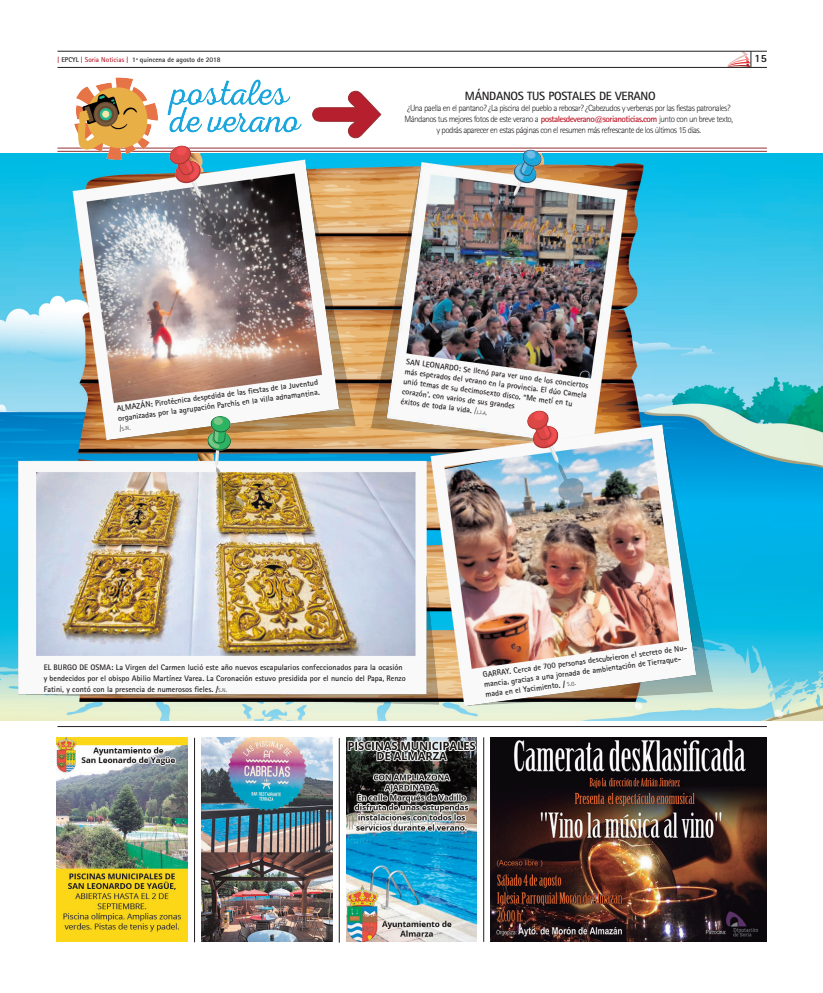
<style>
.page{position:relative;width:823px;height:993px;background:#fff}
.page>*{position:absolute;margin:0;border:0;box-sizing:border-box;transform-origin:0 0}
.t1{font:700 12px "Rotis Sans Serif Std";letter-spacing:-.025em;color:#231f20}
.t2{font:800 11px "Rotis Sans Serif Std";color:#231f20}
.t3{font:300 9px/11px "Rotis Sans Serif Std";letter-spacing:-.06em;color:#231f20;text-align:center}
.t4{font:700 8px/9.9px "Rotis Sans Serif Std";color:#231f20}
.t5{font:300 8px "Rotis Sans Serif Std";color:#231f20}
.t6{font:700 7px "Rotis Sans Serif Std";color:#231f20}
.s1{color:#b61f2d}
.s2{font-weight:700;color:#be1f2e}
.s3{font-size:5.6px}
.s4{font-weight:300}
.s5{font-weight:300;font-size:5.6px}
</style>
<div class="page">
<img style="left:0;top:153px;width:822px;height:567px">
<hr style="left:57px;top:148px;width:709px;height:1px;background:#962e33">
<hr style="left:57px;top:151px;width:709px;height:1px;background:#962e33">
<svg style="left:312px;top:90px;width:70px;height:49px"></svg>
<hr style="left:57px;top:726px;width:709px;height:1px;background:#231f20">
<hr style="left:57px;top:67px;width:709px;height:1px;background:#231f20">
<hr style="left:57px;top:51px;width:709px;height:1px;background:#231f20">
<svg style="left:726px;top:51px;width:25px;height:16px"></svg>
<img style="left:74px;top:77px;width:228px;height:66px">
<img style="left:0;top:408px;width:6px;height:3px">
<img style="left:69px;top:143px;width:291px;height:268px">
<img style="left:364px;top:147px;width:291px;height:264px">
<img style="left:426px;top:408px;width:291px;height:303px">
<img style="left:0;top:411px;width:447px;height:303px">
<img style="left:57px;top:737px;width:130px;height:204px">
<img style="left:490px;top:737px;width:275px;height:204px">
<img style="left:346px;top:737px;width:130px;height:204px">
<img style="left:201px;top:737px;width:131px;height:204px">
<hr style="left:194px;top:737px;width:1px;height:204px;background:#231f20">
<hr style="left:339px;top:738px;width:1px;height:204px;background:#231f20">
<hr style="left:483px;top:737px;width:1px;height:204px;background:#231f20">
<p class="t6" style="left:57px;top:56px;width:165px"><span class="s1">|</span> EPCYL <span class="s1">| Soria Noticias |</span> 1ª quincena de agosto de 2018</p>
<h2 class="t2" style="left:753px;top:52px;width:14px">15</h2>
<h1 class="t1" style="left:464px;top:89px;width:192px">MÁNDANOS TUS POSTALES DE VERANO</h1>
<p class="t3" style="left:404px;top:103px;width:330px">¿Una paella en el pantano? ¿La piscina del pueblo a rebosar? ¿Cabezudos y verbenas por las fiestas patronales?<br>Mándanos tus mejores fotos de este verano a <span class="s2">postalesdeverano@sorianoticias.com</span> junto con un breve texto, y podrás aparecer en estas páginas con el resumen más refrescante de los últimos 15 días.</p>
<p class="t4" style="left:116px;top:402px;width:205px;rotate:-7deg">ALMAZÁN: Pirotécnica despedida de las fi estas de la Juventud organizadas por la agrupación Parchís en la villa adnamantina.</p>
<p class="t5" style="left:119px;top:423px;width:13px;rotate:-7deg">/<span class="s3">s</span>.<span class="s3">n</span>.</p>
<p class="t4" style="left:406px;top:357px;width:185px;rotate:7deg">SAN LEONARDO: Se llenó para ver uno de los conciertos más esperados del verano en la provincia. El dúo Camela unió temas de su decimosexto disco, “Me metí en tu corazón’, con varios de sus grandes<br>éxitos de toda la vida. <span class="s4">/</span><span class="s5">j</span><span class="s4">.</span><span class="s5">j</span><span class="s4">.</span><span class="s5">a</span><span class="s4">.</span></p>
<p class="t4" style="left:44px;top:660px;width:363px;line-height:11.3px">EL BURGO DE OSMA: La Virgen del Carmen lució este año nuevos escapularios confeccionados para la ocasión y bendecidos por el obispo Abilio Martínez Varea. La Coronación estuvo presidida por el nuncio del Papa, Renzo<br>Fatini, y contó con la presencia de numerosos fieles. /<span class="s5">s</span><span class="s4">.</span><span class="s5">n</span><span class="s4">.</span></p>
<p class="t4" style="left:482px;top:668px;width:208px;line-height:10.3px;rotate:-7deg">GARRAY. Cerca de 700 personas descubrieron el secreto de Nu&shy;mancia, gracias a una jornada de ambientación de Tierraque&shy;mada en el Yacimiento. / <span class="s5">s</span><span class="s4">.</span><span class="s5">g</span><span class="s4">.</span></p>
</div>
